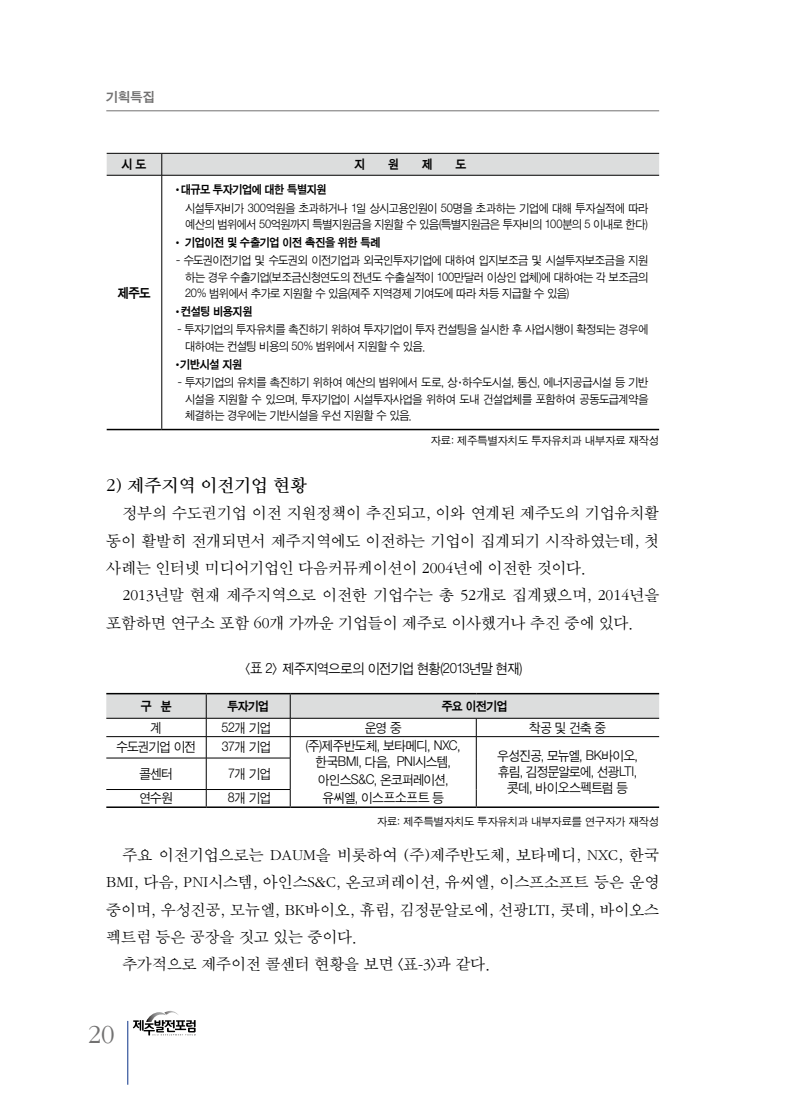
<style>
.page{position:relative;width:808px;height:1106px;background:#fff}
.page>*{position:absolute;margin:0;border:0;box-sizing:border-box;transform-origin:0 0}
.t1{font:27px "Sand Tm";color:#727171}
.t2{font:18.75px "Sand Tm";color:#000}
.t3{font:16.5px/27.3px "Sand Sm";color:#000;text-align:justify}
.t4{font:14.25px "Sand Jg";letter-spacing:-.055em;color:#000;scale:.95 1}
.t5{font:13.5px/16.2px "Sand Jg";letter-spacing:-.05em;color:#000;text-align:center;scale:.95 1}
.t6{font:13.5px/16.2px "Sand Jg";letter-spacing:-.025em;color:#000;text-align:center;scale:.95 1}
.t7{font:13.5px "Sand Kg";color:#727171}
.t8{font:13.5px "Sand Kg";color:#000;scale:.95 1}
.t9{font:12.75px "Sand Kg";letter-spacing:-.055em;color:#000;scale:.95 1}
.t10{font:12px/16.2px "Sand Jg";letter-spacing:-.05em;color:#000;scale:.95 1}
.t11{font:12px "Sand Kg";letter-spacing:-.05em;color:#000;scale:.95 1}
.t12{font:11.25px "Sand Jg";color:#000}
</style>
<div class="page">
<hr style="left:106px;top:111px;width:553px;height:1px;background:#727171">
<hr style="left:128px;top:1020px;width:1px;height:64px;background:#0c3388">
<svg style="left:133px;top:1011px;width:63px;height:24px"></svg>
<hr style="left:107px;top:175px;width:55px;height:1px;background:#000">
<hr style="left:162px;top:175px;width:497px;height:1px;background:#000">
<hr style="left:107px;top:429px;width:55px;height:1px;background:#000">
<hr style="left:162px;top:429px;width:497px;height:1px;background:#000">
<svg style="left:107px;top:153px;width:552px;height:22px;background:#d0d1d1"></svg>
<hr style="left:162px;top:175px;width:1px;height:254px;background:#000">
<hr style="left:290px;top:806px;width:186px;height:2px;background:#000">
<hr style="left:476px;top:806px;width:183px;height:2px;background:#000">
<hr style="left:106px;top:806px;width:100px;height:2px;background:#000">
<hr style="left:206px;top:806px;width:84px;height:2px;background:#000">
<svg style="left:106px;top:693px;width:553px;height:65px"></svg>
<hr style="left:476px;top:758px;width:1px;height:31px;background:#000">
<svg style="left:476px;top:789px;width:1px;height:17px"></svg>
<hr style="left:106px;top:757px;width:100px;height:1px;background:#000">
<hr style="left:206px;top:757px;width:84px;height:1px;background:#000">
<hr style="left:206px;top:758px;width:1px;height:31px;background:#000">
<hr style="left:290px;top:758px;width:1px;height:31px;background:#000">
<hr style="left:106px;top:789px;width:100px;height:1px;background:#000">
<hr style="left:206px;top:789px;width:84px;height:1px;background:#000">
<svg style="left:206px;top:789px;width:1px;height:17px"></svg>
<svg style="left:290px;top:789px;width:1px;height:17px"></svg>
<p class="t7" style="left:106px;top:90px;width:50px">기획특집</p>
<p class="t9" style="left:122px;top:158px;width:27px">시 도</p>
<p class="t9" style="left:354px;top:158px;width:13px">지</p>
<p class="t9" style="left:388px;top:158px;width:13px">원</p>
<p class="t9" style="left:422px;top:158px;width:13px">제</p>
<p class="t9" style="left:455px;top:158px;width:13px">도</p>
<p class="t11" style="left:172px;top:183px;width:164px">•대규모 투자기업에 대한 특별지원</p>
<p class="t10" style="left:185px;top:200px;width:489px">시설투자비가 300억원을 초과하거나 1일 상시고용인원이 50명을 초과하는 기업에 대해 투자실적에 따라 예산의 범위에서 50억원까지 특별지원금을 지원할 수 있음(특별지원금은 투자비의 100분의 5 이내로 한다)</p>
<p class="t11" style="left:172px;top:236px;width:221px">• 기업이전 및 수출기업 이전 촉진을 위한 특례</p>
<p class="t10" style="left:185px;top:253px;width:489px;text-align:justify;text-indent:-9px">- 수도권이전기업 및 수도권외 이전기업과 외국인투자기업에 대하여 입지보조금 및 시설투자보조금을 지원 하는 경우 수출기업(보조금신청연도의 전년도 수출실적이 100만달러 이상인 업체)에 대하여는 각 보조금의 20% 범위에서 추가로 지원할 수 있음(제주 지역경제 기여도에 따라 차등 지급할 수 있음)</p>
<p class="t11" style="left:172px;top:305px;width:86px">•컨설팅 비용지원</p>
<p class="t10" style="left:185px;top:322px;width:489px;text-indent:-8px">- 투자기업의 투자유치를 촉진하기 위하여 투자기업이 투자 컨설팅을 실시한 후 사업시행이 확정되는 경우에 대하여는 컨설팅 비용의 50% 범위에서 지원할 수 있음.</p>
<p class="t11" style="left:172px;top:358px;width:75px">•기반시설 지원</p>
<p class="t10" style="left:185px;top:375px;width:489px;text-align:justify;text-indent:-7px">- 투자기업의 유치를 촉진하기 위하여 예산의 범위에서 도로, 상^하수도시설, 통신, 에너지공급시설 등 기반 시설을 지원할 수 있으며, 투자기업이 시설투자사업을 위하여 도내 건설업체를 포함하여 공동도급계약을 체결하는 경우에는 기반시설을 우선 지원할 수 있음.</p>
<p class="t12" style="left:431px;top:434px;width:230px">자료: 제주특별자치도 투자유치과 내부자료 재작성</p>
<h2 class="t2" style="left:106px;top:475px;width:202px">2) 제주지역 이전기업 현황</h2>
<h3 class="t3" style="left:106px;top:501px;width:554px;text-indent:16px">정부의 수도권기업 이전 지원정책이 추진되고, 이와 연계된 제주도의 기업유치활 동이 활발히 전개되면서 제주지역에도 이전하는 기업이 집계되기 시작하였는데, 첫 사례는 인터넷 미디어기업인 다음커뮤케이션이 2004년에 이전한 것이다.</h3>
<h3 class="t3" style="left:106px;top:583px;width:554px;text-indent:16px">2013년말 현재 제주지역으로 이전한 기업수는 총 52개로 집계됐으며, 2014년을 포함하면 연구소 포함 60개 가까운 기업들이 제주로 이사했거나 추진 중에 있다.</h3>
<p class="t4" style="left:243px;top:661px;width:295px">&lt;표 2&gt; 제주지역으로의 이전기업 현황(2013년말 현재)</p>
<p class="t9" style="left:141px;top:699px;width:34px">구 분</p>
<p class="t9" style="left:227px;top:699px;width:45px">투자기업</p>
<p class="t9" style="left:442px;top:699px;width:71px">주요 이전기업</p>
<p class="t5" style="left:150px;top:719px;width:14px">계</p>
<p class="t5" style="left:222px;top:719px;width:54px">52개 기업</p>
<p class="t5" style="left:365px;top:719px;width:40px">운영 중</p>
<p class="t5" style="left:529px;top:719px;width:82px">착공 및 건축 중</p>
<p class="t5" style="left:116px;top:739px;width:86px">수도권기업 이전</p>
<p class="t5" style="left:222px;top:739px;width:53px">37개 기업</p>
<p class="t6" style="left:306px;top:737px;width:164px">(주)제주반도체, 보타메디, NXC, 한국BMI, 다음, PNI시스템,</p>
<p class="t5" style="left:318px;top:771px;width:139px;line-height:18.3px">아인스S&amp;C, 온코퍼레이션, 유씨엘, 이스프소프트 등</p>
<p class="t8" style="left:118px;top:286px;width:36px">제주도</p>
<p class="t5" style="left:497px;top:747px;width:150px">우성진공, 모뉴엘, BK바이오, 휴림, 김정문알로에, 선광LTI, 콧데, 바이오스펙트럼 등</p>
<p class="t5" style="left:139px;top:765px;width:37px">콜센터</p>
<p class="t5" style="left:228px;top:765px;width:47px">7개 기업</p>
<p class="t5" style="left:139px;top:790px;width:37px">연수원</p>
<p class="t5" style="left:228px;top:790px;width:47px">8개 기업</p>
<p class="t12" style="left:377px;top:816px;width:284px">자료: 제주특별자치도 투자유치과 내부자료를 연구자가 재작성</p>
<h3 class="t3" style="left:122px;top:843px;width:538px">주요 이전기업으로는 DAUM을 비롯하여 (주)제주반도체, 보타메디, NXC, 한국</h3>
<h3 class="t3" style="left:106px;top:870px;width:554px">BMI, 다음, PNI시스템, 아인스S&amp;C, 온코퍼레이션, 유씨엘, 이스프소프트 등은 운영</h3>
<h3 class="t3" style="left:106px;top:897px;width:554px">중이며, 우성진공, 모뉴엘, BK바이오, 휴림, 김정문알로에, 선광LTI, 콧데, 바이오스</h3>
<h3 class="t3" style="left:106px;top:925px;width:253px">펙트럼 등은 공장을 짓고 있는 중이다.</h3>
<h3 class="t3" style="left:122px;top:952px;width:370px">추가적으로 제주이전 콜센터 현황을 보면 &lt;표-3&gt;과 같다.</h3>
<h1 class="t1" style="left:88px;top:1019px;width:28px">20</h1>
</div>
